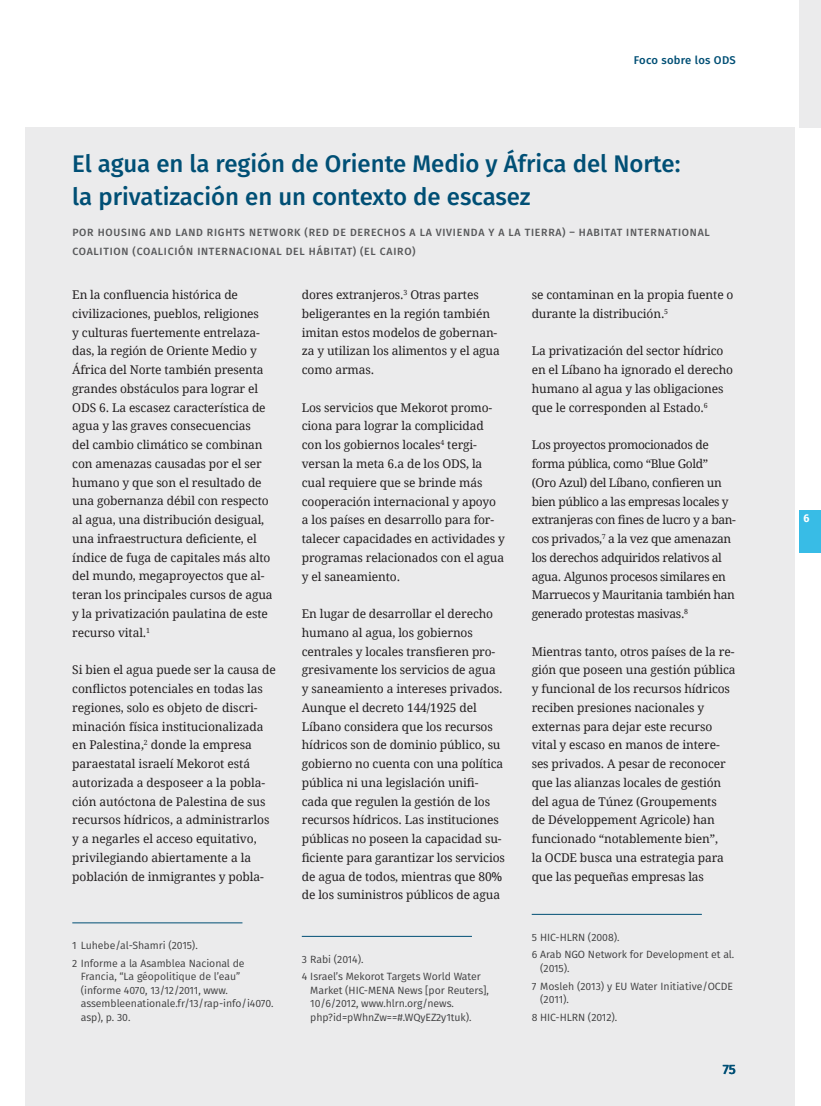
<style>
.page{position:relative;width:821px;height:1106px;background:#fff}
.page>*{position:absolute;margin:0;border:0;box-sizing:border-box;transform-origin:0 0}
.t1{font:500 24px/33px "Fira Sans";color:#004f75}
.t2{font:500 13.5px "Fira Sans";color:#004f75}
.t3{font:12px/18.8px "Droid Serif";letter-spacing:-.01em;color:#231f20}
.t4{font:12px/18.8px "Droid Serif";letter-spacing:-.03em;color:#231f20}
.t5{font:500 11.25px "Fira Sans";letter-spacing:.025em;color:#004f75}
.t6{font:700 11.25px "Fira Sans";color:#fff;scale:.95 1}
.t7{font:10.5px/17.7px "Fira Sans";letter-spacing:-.005em;color:#3e3e3f}
.t8{font:500 10.5px/19.5px "Fira Sans";letter-spacing:.07em;color:#57585a}
</style>
<div class="page">
<div style="left:25px;top:128px;width:770px;height:978px;background:#ebebec"></div>
<hr style="left:72px;top:922px;width:170px;height:1px;background:#004f75">
<hr style="left:302px;top:936px;width:170px;height:1px;background:#004f75">
<hr style="left:531px;top:914px;width:171px;height:1px;background:#004f75">
<div style="left:799px;top:0;width:22px;height:128px;background:#ebebec"></div>
<div style="left:799px;top:510px;width:22px;height:43px;background:#38bce6"></div>
<p class="t5" style="left:634px;top:51px;width:104px">Foco sobre los ODS</p>
<h1 class="t1" style="left:72px;top:146px;width:609px">El agua en la región de Oriente Medio y África del Norte: la privatización en un contexto de escasez</h1>
<p class="t8" style="left:72px;top:222px;width:639px">POR HOUSING AND LAND RIGHTS NETWORK (RED DE DERECHOS A LA VIVIENDA Y A LA TIERRA) – HABITAT INTERNATIONAL<br>COALITION (COALICIÓN INTERNACIONAL DEL HÁBITAT) (EL CAIRO)</p>
<p class="t3" style="left:72px;top:285px;width:202px">En la confluencia histórica de civilizaciones, pueblos, religiones<br>y culturas fuertemente entrelaza&shy;das, la región de Oriente Medio y África del Norte también presenta grandes obstáculos para lograr el ODS 6. La escasez característica de agua y las graves consecuencias<br>del cambio climático se combinan con amenazas causadas por el ser humano y que son el resultado de una gobernanza débil con respecto al agua, una distribución desigual, una infraestructura deficiente, el índice de fuga de capitales más alto del mundo, megaproyectos que al&shy;teran los principales cursos de agua y la privatización paulatina de este recurso vital.<sup>1</sup></p>
<p class="t3" style="left:72px;top:660px;width:205px">Si bien el agua puede ser la causa de conflictos potenciales en todas las regiones, solo es objeto de discri&shy;minación física institucionalizada en Palestina,<sup>2</sup> donde la empresa paraestatal israelí Mekorot está autorizada a desposeer a la pobla&shy;ción autóctona de Palestina de sus recursos hídricos, a administrarlos y a negarles el acceso equitativo, privilegiando abiertamente a la población de inmigrantes y pobla-</p>
<p class="t7" style="left:72px;top:936px;width:174px">1 Luhebe/al-Shamri (2015).<br>2 Informe a la Asamblea Nacional de</p>
<p class="t7" style="left:81px;top:969px;width:194px;line-height:13.5px">Francia, “La géopolitique de l’eau” (informe 4070, 13/12/2011, www. assembleenationale.fr/13/rap-info/i4070. asp), p. 30.</p>
<p class="t3" style="left:302px;top:285px;width:200px">dores extranjeros.<sup>3</sup> Otras partes beligerantes en la región también imitan estos modelos de gobernan&shy;za y utilizan los alimentos y el agua como armas.</p>
<p class="t3" style="left:302px;top:398px;width:205px">Los servicios que Mekorot promo&shy;ciona para lograr la complicidad con los gobiernos locales<sup>4</sup> tergi&shy;versan la meta 6.a de los ODS, la cual requiere que se brinde más cooperación internacional y apoyo a los países en desarrollo para for&shy;talecer capacidades en actividades y programas relacionados con el agua y el saneamiento.</p>
<p class="t3" style="left:302px;top:604px;width:205px">En lugar de desarrollar el derecho humano al agua, los gobiernos centrales y locales transfieren pro&shy;gresivamente los servicios de agua y saneamiento a intereses privados.<br>Aunque el decreto 144/1925 del Líbano considera que los recursos hídricos son de dominio público, su gobierno no cuenta con una política pública ni una legislación unifi&shy;cada que regulen la gestión de los recursos hídricos. Las instituciones públicas no poseen la capacidad su&shy;ficiente para garantizar los servicios de agua de todos, mientras que 80% de los suministros públicos de agua</p>
<p class="t7" style="left:302px;top:949px;width:180px">3 Rabi (2014).<br>4 Israel’s Mekorot Targets World Water</p>
<p class="t7" style="left:310px;top:983px;width:180px;line-height:13.5px">Market (HIC-MENA News [por Reuters],<br>10/6/2012, www.hlrn.org/news. php?id=pWhnZw==#.WQyEZ2y1tuk).</p>
<p class="t3" style="left:531px;top:285px;width:203px">se contaminan en la propia fuente o durante la distribución.<sup>5</sup></p>
<p class="t3" style="left:531px;top:341px;width:203px">La privatización del sector hídrico en el Líbano ha ignorado el derecho humano al agua y las obligaciones que le corresponden al Estado.<sup>6</sup></p>
<p class="t4" style="left:531px;top:435px;width:206px">Los proyectos promocionados de forma pública, como “Blue Gold”<br>(Oro Azul) del Líbano, confieren un bien público a las empresas locales y extranjeras con fines de lucro y a ban&shy;cos privados,<sup>7</sup> a la vez que amenazan los derechos adquiridos relativos al agua. Algunos procesos similares en Marruecos y Mauritania también han generado protestas masivas.<sup>8</sup></p>
<p class="t3" style="left:531px;top:641px;width:205px">Mientras tanto, otros países de la re&shy;gión que poseen una gestión pública y funcional de los recursos hídricos reciben presiones nacionales y externas para dejar este recurso vital y escaso en manos de intere&shy;ses privados. A pesar de reconocer que las alianzas locales de gestión del agua de Túnez (Groupements<br>de Développement Agricole) han funcionado “notablemente bien”,<br>la OCDE busca una estrategia para que las pequeñas empresas las</p>
<p class="t7" style="left:531px;top:927px;width:204px">5 HIC-HLRN (2008).<br>6 Arab NGO Network for Development et al.</p>
<p class="t7" style="left:531px;top:959px;width:203px;text-indent:9px">(2015).<br>7 Mosleh (2013) y EU Water Initiative/OCDE</p>
<p class="t7" style="left:531px;top:990px;width:87px;text-indent:9px">(2011).<br>8 HIC-HLRN (2012).</p>
<p class="t2" style="left:723px;top:1058px;width:15px">75</p>
<p class="t6" style="left:803px;top:509px;width:8px">6</p>
<p class="t6" style="left:803px;top:509px;width:7px">1</p>
</div>
